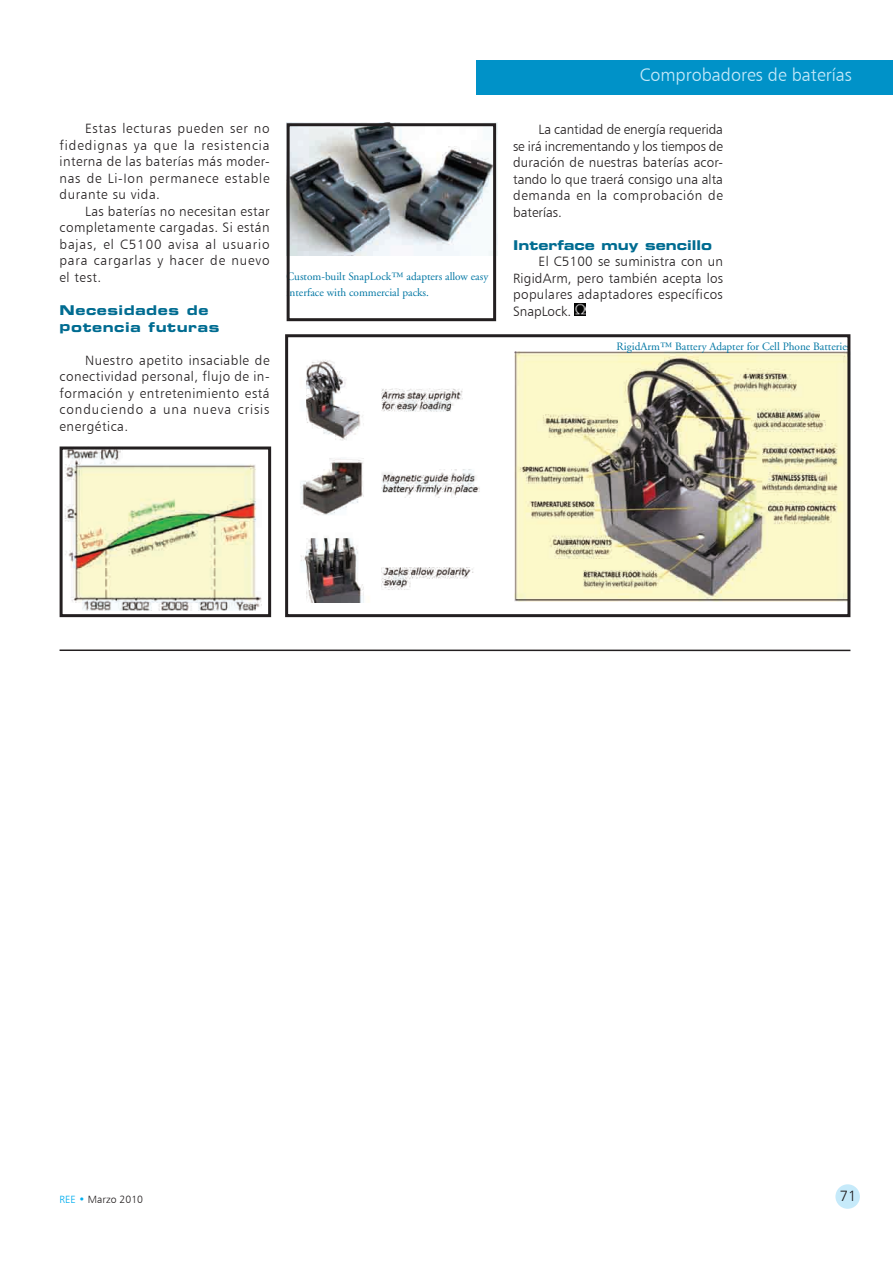
<style>
.page{position:relative;width:893px;height:1263px;background:#fff}
.page>*{position:absolute;margin:0;border:0;box-sizing:border-box;transform-origin:0 0}
.t1{font:18px "Humanist 777 BT Light B";color:#c6eafa}
.t2{font:15px "Humanist 777 BT Light B";color:#231f20}
.t3{font:13.5px/16.5px "Humanist 777 BT Light B";letter-spacing:.04em;color:#231f20;text-align:justify}
.t4{font:13.5px/16.5px "Eurostile Bold Extended Two";letter-spacing:.04em;color:#006c91}
.t5{font:13.5px "Eurostile Bold Extended Two";color:#006c91}
.t6{font:11.25px/16.5px "Adobe Garamond";color:#0076a3}
.t7{font:10.5px "Humanist 777 BT Light B";color:#231f20}
.s1{color:#00aeef}
</style>
<div class="page">
<div style="left:476px;top:60px;width:417px;height:34px;background:#0092c8"></div>
<div style="left:835px;top:1184px;width:25px;height:25px;background:#c6eafa;border-radius:50%"></div>
<img style="left:65px;top:450px;width:197px;height:161px">
<img style="left:515px;top:351px;width:331px;height:250px">
<svg style="left:575px;top:303px;width:11px;height:13px"></svg>
<img style="left:300px;top:360px;width:180px;height:243px">
<img style="left:291px;top:123px;width:207px;height:132px">
<hr style="left:60px;top:649px;width:790px;height:2px;background:#231f20">
<div style="left:285px;top:334px;width:565px;height:283px;border:3px solid #231f20"></div>
<div style="left:287px;top:123px;width:209px;height:198px;border:3px solid #231f20"></div>
<div style="left:60px;top:446px;width:211px;height:171px;border:3px solid #231f20"></div>
<p class="t3" style="left:60px;top:120px;width:212px;text-indent:26px">Estas lecturas pueden ser no fidedignas ya que la resistencia interna de las baterías más moder&shy;nas de Li-Ion permanece estable durante su vida.</p>
<p class="t3" style="left:60px;top:203px;width:212px;text-indent:26px">Las baterías no necesitan estar completamente cargadas. Si están bajas, el C5100 avisa al usuario para cargarlas y hacer de nuevo el test.</p>
<p class="t4" style="left:60px;top:302px;width:161px">Necesidades de potencia futuras</p>
<p class="t3" style="left:60px;top:351px;width:212px;text-indent:26px">Nuestro apetito insaciable de conectividad personal, flujo de in&shy;formación y entretenimiento está conduciendo a una nueva crisis energética.</p>
<p class="t6" style="left:287px;top:268px;width:203px">Custom-built SnapLock™ adapters allow easy interface with commercial packs.</p>
<h1 class="t1" style="left:640px;top:64px;width:213px">Comprobadores de baterías</h1>
<p class="t3" style="left:513px;top:121px;width:211px;text-indent:26px">La cantidad de energía requerida se irá incrementando y los tiempos de duración de nuestras baterías acor&shy;tando lo que traerá consigo una alta demanda en la comprobación de baterías.</p>
<p class="t5" style="left:513px;top:235px;width:201px">Interface muy sencillo</p>
<p class="t3" style="left:513px;top:253px;width:211px;text-indent:26px">El C5100 se suministra con un RigidArm, pero también acepta los populares adaptadores específicos SnapLock.</p>
<p class="t6" style="left:617px;top:338px;width:235px">RigidArm™ Battery Adapter for Cell Phone Batteries</p>
<p class="t7" style="left:60px;top:1193px;width:85px"><span class="s1">REE •</span> Marzo 2010</p>
<p class="t2" style="left:840px;top:1186px;width:18px">71</p>
</div>
